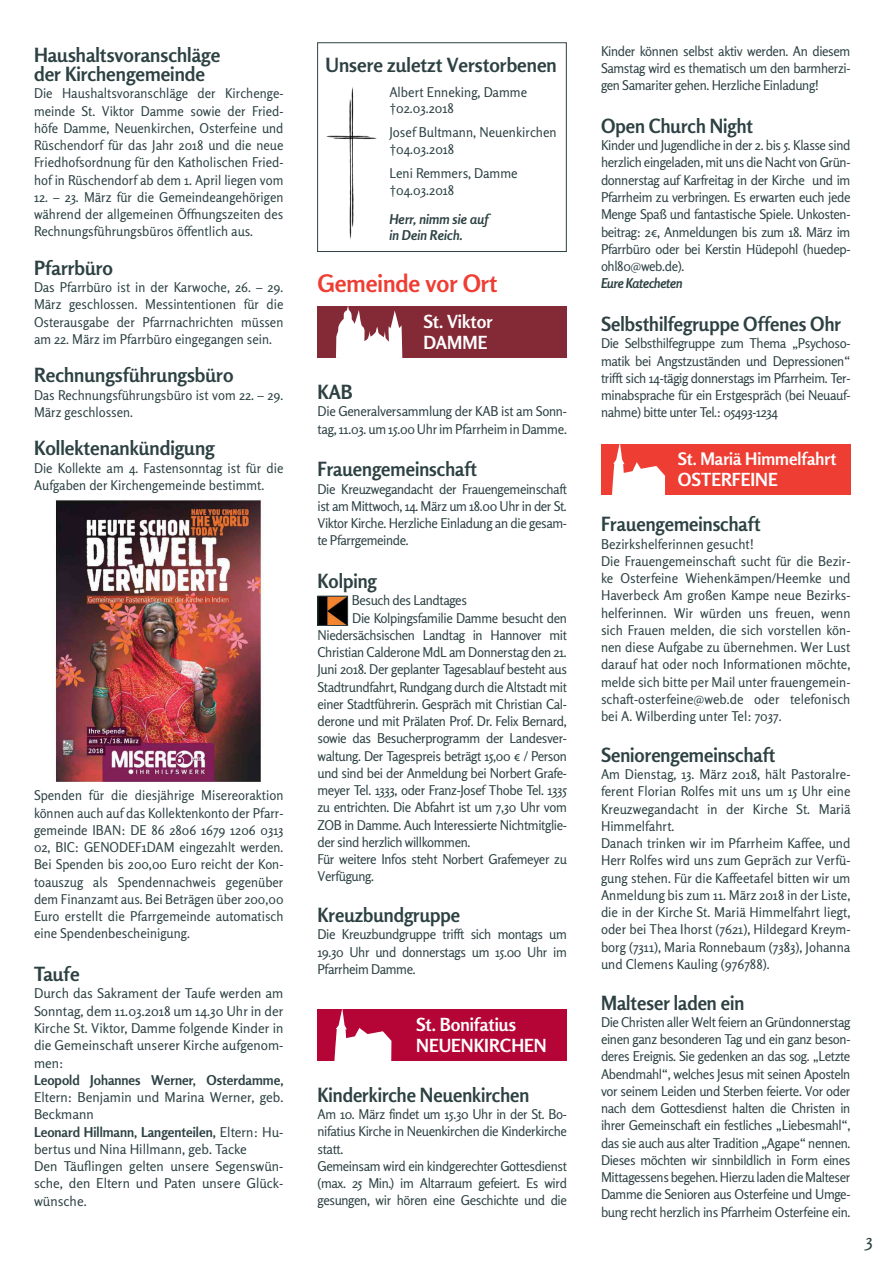
<style>
.page{position:relative;width:893px;height:1263px;background:#fff}
.page>*{position:absolute;margin:0;border:0;box-sizing:border-box;transform-origin:0 0}
.t1{font:700 24px "Rosario";color:#ee3e34}
.t2{font:700 19.5px/19.5px "Rosario";color:#2d4143}
.t3{font:700 18px/21px "Rosario";color:#fff}
.t4{font:18px "Rosario";color:#2d4143}
.t5{font:700 17.25px "Rosario";color:#fff}
.t6{font:13.5px/17.2px "Rosario";color:#2d4143;text-align:justify}
.t7{font:13.5px/17.2px "Rosario";color:#2d4143;text-align:justify;scale:.96 1}
.t8{font:13.5px/17.2px "Rosario";letter-spacing:-.03em;color:#2d4143}
.t9{font:13.5px/17.2px "Rosario";letter-spacing:-.02em;color:#2d4143}
.t10{font:700 13.5px "Rosario";color:#2d4143}
.t11{font:italic 700 13.5px/16.2px "Rosario";color:#2d4143}
.t12{font:italic 700 13.5px "Rosario";letter-spacing:-.03em;color:#2d4143}
.s1{font-weight:700}
</style>
<div class="page">
<div style="left:317px;top:306px;width:250px;height:51px;background:#842936"></div>
<svg style="left:336px;top:306px;width:66px;height:51px"></svg>
<img style="left:319px;top:598px;width:27px;height:26px">
<div style="left:317px;top:596px;width:31px;height:30px;border:1px solid #2d4143"></div>
<div style="left:317px;top:1009px;width:250px;height:51px;background:#b50536"></div>
<svg style="left:334px;top:1009px;width:57px;height:52px"></svg>
<div style="left:601px;top:444px;width:249px;height:51px;background:#ee3e34"></div>
<svg style="left:612px;top:444px;width:53px;height:51px"></svg>
<img style="left:326px;top:87px;width:50px;height:152px">
<div style="left:317px;top:43px;width:250px;height:209px;border:1px solid #2d4143"></div>
<img style="left:54px;top:500px;width:210px;height:282px">
<h2 class="t2" style="left:34px;top:45px;width:188px">Haushaltsvoranschläge der Kirchengemeinde</h2>
<p class="t7" style="left:34px;top:85px;width:261px">Die Haushaltsvoranschläge der Kirchenge&shy;meinde St. Viktor Damme sowie der Fried&shy;höfe Damme, Neuenkirchen, Osterfeine und Rüschendorf für das Jahr 2018 und die neue Friedhofsordnung für den Katholischen Fried&shy;hof in Rüschendorf ab dem 1. April liegen vom</p>
<p class="t7" style="left:34px;top:188px;width:261px">12. – 23. März für die Gemeindeangehörigen während der allgemeinen Öffnungszeiten des Rechnungsführungsbüros öffentlich aus.</p>
<h2 class="t2" style="left:34px;top:258px;width:81px">Pfarrbüro</h2>
<p class="t7" style="left:34px;top:279px;width:261px">Das Pfarrbüro ist in der Karwoche, 26. – 29.<br>März geschlossen. Messintentionen für die Osterausgabe der Pfarrnachrichten müssen am 22. März im Pfarrbüro eingegangen sein.</p>
<h2 class="t2" style="left:34px;top:365px;width:201px">Rechnungsführungsbüro</h2>
<p class="t7" style="left:34px;top:386px;width:261px">Das Rechnungsführungsbüro ist vom 22. – 29.<br>März geschlossen.</p>
<h2 class="t2" style="left:34px;top:438px;width:182px">Kollektenankündigung</h2>
<p class="t7" style="left:34px;top:459px;width:261px">Die Kollekte am 4. Fastensonntag ist für die<br>Aufgaben der Kirchengemeinde bestimmt.</p>
<p class="t7" style="left:34px;top:787px;width:261px">Spenden für die diesjährige Misereoraktion können auch auf das Kollektenkonto der Pfarr&shy;gemeinde IBAN: DE 86 2806 1679 1206 0313<br>02, BIC: GENODEF1DAM eingezahlt werden.<br>Bei Spenden bis 200,00 Euro reicht der Kon&shy;toauszug als Spendennachweis gegenüber dem Finanzamt aus. Bei Beträgen über 200,00<br>Euro erstellt die Pfarrgemeinde automatisch eine Spendenbescheinigung.</p>
<h2 class="t2" style="left:34px;top:964px;width:47px">Taufe</h2>
<p class="t6" style="left:34px;top:985px;width:251px">Durch das Sakrament der Taufe werden am Sonntag, dem 11.03.2018 um 14.30 Uhr in der Kirche St. Viktor, Damme folgende Kinder in die Gemeinschaft unserer Kirche aufgenom&shy;men:</p>
<p class="t10" style="left:34px;top:1072px;width:251px">Leopold Johannes Werner, Osterdamme,</p>
<p class="t6" style="left:34px;top:1088px;width:251px;text-align:left">Eltern: Benjamin und Marina Werner, geb.<br>Beckmann<br><span class="s1">Leonard Hillmann, Langenteilen,</span> Eltern: Hu&shy;bertus und Nina Hillmann, geb. Tacke<br>Den Täuflingen gelten unsere Segenswün&shy;sche, den Eltern und Paten unsere Glück&shy;wünsche.</p>
<h2 class="t2" style="left:326px;top:55px;width:233px">Unsere zuletzt Verstorbenen</h2>
<p class="t6" style="left:389px;top:84px;width:139px;line-height:16.2px">Albert Enneking, Damme †02.03.2018</p>
<p class="t6" style="left:389px;top:125px;width:169px;line-height:16.2px">Josef Bultmann, Neuenkirchen †04.03.2018</p>
<p class="t6" style="left:389px;top:165px;width:130px;line-height:16.2px">Leni Remmers, Damme †04.03.2018</p>
<p class="t11" style="left:389px;top:210px;width:101px">Herr, nimm sie auf in Dein Reich.</p>
<h1 class="t1" style="left:317px;top:269px;width:182px">Gemeinde vor Ort</h1>
<h3 class="t3" style="left:423px;top:311px;width:71px">St. Viktor<br>DAMME</h3>
<h2 class="t2" style="left:317px;top:382px;width:37px">KAB</h2>
<p class="t9" style="left:317px;top:403px;width:251px">Die Generalversammlung der KAB ist am Sonn&shy;tag, 11.03. um 15.00 Uhr im Pfarrheim in Damme.</p>
<h2 class="t2" style="left:317px;top:459px;width:161px">Frauengemeinschaft</h2>
<p class="t6" style="left:317px;top:480px;width:251px">Die Kreuzwegandacht der Frauengemeinschaft ist am Mittwoch, 14. März um 18.00 Uhr in der St.<br>Viktor Kirche. Herzliche Einladung an die gesam&shy;te Pfarrgemeinde.</p>
<h2 class="t2" style="left:317px;top:571px;width:61px">Kolping</h2>
<p class="t8" style="left:352px;top:592px;width:117px">Besuch des Landtages</p>
<p class="t8" style="left:352px;top:609px;width:216px">Die Kolpingsfamilie Damme besucht den</p>
<p class="t8" style="left:317px;top:626px;width:251px">Niedersächsischen Landtag in Hannover mit</p>
<p class="t8" style="left:317px;top:644px;width:251px">Christian Calderone MdL am Donnerstag den 21.</p>
<p class="t8" style="left:317px;top:661px;width:251px">Juni 2018. Der geplanter Tagesablauf besteht aus</p>
<p class="t8" style="left:317px;top:678px;width:251px">Stadtrundfahrt, Rundgang durch die Altstadt mit</p>
<p class="t8" style="left:317px;top:695px;width:251px">einer Stadtführerin. Gespräch mit Christian Cal-</p>
<p class="t8" style="left:317px;top:713px;width:251px">derone und mit Prälaten Prof. Dr. Felix Bernard,</p>
<p class="t8" style="left:317px;top:730px;width:251px">sowie das Besucherprogramm der Landesver-</p>
<p class="t8" style="left:317px;top:747px;width:251px">waltung. Der Tagespreis beträgt 15,00 € / Person</p>
<p class="t8" style="left:317px;top:764px;width:251px">und sind bei der Anmeldung bei Norbert Grafe-</p>
<p class="t8" style="left:317px;top:782px;width:251px">meyer Tel. 1333, oder Franz-Josef Thobe Tel. 1335</p>
<p class="t8" style="left:317px;top:799px;width:251px">zu entrichten. Die Abfahrt ist um 7,30 Uhr vom</p>
<p class="t8" style="left:317px;top:816px;width:251px">ZOB in Damme. Auch Interessierte Nichtmitglie-</p>
<p class="t8" style="left:317px;top:833px;width:155px">der sind herzlich willkommen.</p>
<p class="t8" style="left:317px;top:851px;width:251px">Für weitere Infos steht Norbert Grafemeyer zu</p>
<p class="t8" style="left:317px;top:868px;width:58px">Verfügung.</p>
<h2 class="t2" style="left:317px;top:905px;width:144px">Kreuzbundgruppe</h2>
<p class="t6" style="left:317px;top:926px;width:251px">Die Kreuzbundgruppe trifft sich montags um 19.30 Uhr und donnerstags um 15.00 Uhr im Pfarrheim Damme.</p>
<h3 class="t3" style="left:416px;top:1014px;width:132px">St. Bonifatius<br>NEUENKIRCHEN</h3>
<h2 class="t2" style="left:317px;top:1085px;width:213px">Kinderkirche Neuenkirchen</h2>
<p class="t8" style="left:317px;top:1106px;width:251px">Am 10. März findet um 15.30 Uhr in der St. Bo&shy;nifatius Kirche in Neuenkirchen die Kinderkirche statt.<br>Gemeinsam wird ein kindgerechter Gottesdienst (max. 25 Min.) im Altarraum gefeiert. Es wird gesungen, wir hören eine Geschichte und die</p>
<p class="t6" style="left:601px;top:42px;width:251px">Kinder können selbst aktiv werden. An diesem Samstag wird es thematisch um den barmherzi&shy;gen Samariter gehen. Herzliche Einladung!</p>
<h2 class="t2" style="left:601px;top:116px;width:154px">Open Church Night</h2>
<p class="t6" style="left:601px;top:137px;width:251px">Kinder und Jugendliche in der 2. bis 5. Klasse sind herzlich eingeladen, mit uns die Nacht von Grün&shy;donnerstag auf Karfreitag in der Kirche und im Pfarrheim zu verbringen. Es erwarten euch jede Menge Spaß und fantastische Spiele. Unkosten&shy;beitrag: 2€, Anmeldungen bis zum 18. März im Pfarrbüro oder bei Kerstin Hüdepohl (huedep&shy;ohl80@web.de).</p>
<p class="t12" style="left:601px;top:275px;width:83px">Eure Katecheten</p>
<h2 class="t2" style="left:601px;top:314px;width:241px">Selbsthilfegruppe Offenes Ohr</h2>
<p class="t6" style="left:601px;top:335px;width:251px">Die Selbsthilfegruppe zum Thema „Psychoso&shy;matik bei Angstzuständen und Depressionen“ trifft sich 14-tägig donnerstags im Pfarrheim. Ter&shy;minabsprache für ein Erstgespräch (bei Neuauf&shy;nahme) bitte unter Tel.: 05493-1234</p>
<p class="t5" style="left:678px;top:448px;width:160px">St. Mariä Himmelfahrt</p>
<h3 class="t3" style="left:678px;top:469px;width:102px">OSTERFEINE</h3>
<h2 class="t2" style="left:601px;top:514px;width:161px">Frauengemeinschaft</h2>
<p class="t6" style="left:601px;top:535px;width:251px;text-align:left">Bezirkshelferinnen gesucht!<br>Die Frauengemeinschaft sucht für die Bezir&shy;ke Osterfeine Wiehenkämpen/Heemke und Haverbeck Am großen Kampe neue Bezirks&shy;helferinnen. Wir würden uns freuen, wenn sich Frauen melden, die sich vorstellen kön&shy;nen diese Aufgabe zu übernehmen. Wer Lust darauf hat oder noch Informationen möchte, melde sich bitte per Mail unter frauengemein&shy;schaft-osterfeine@web.de oder telefonisch bei A. Wilberding unter Tel: 7037.</p>
<h2 class="t2" style="left:601px;top:745px;width:176px">Seniorengemeinschaft</h2>
<p class="t6" style="left:601px;top:766px;width:251px;text-align:left">Am Dienstag, 13. März 2018, hält Pastoralre&shy;ferent Florian Rolfes mit uns um 15 Uhr eine Kreuzwegandacht in der Kirche St. Mariä Himmelfahrt.<br>Danach trinken wir im Pfarrheim Kaffee, und Herr Rolfes wird uns zum Gepräch zur Verfü&shy;gung stehen. Für die Kaffeetafel bitten wir um Anmeldung bis zum 11. März 2018 in der Liste, die in der Kirche St. Mariä Himmelfahrt liegt, oder bei Thea Ihorst (7621), Hildegard Kreym&shy;borg (7311), Maria Ronnebaum (7383), Johanna und Clemens Kauling (976788).</p>
<h2 class="t2" style="left:601px;top:993px;width:145px">Malteser laden ein</h2>
<p class="t6" style="left:601px;top:1013px;width:251px">Die Christen aller Welt feiern an Gründonnerstag einen ganz besonderen Tag und ein ganz beson&shy;deres Ereignis. Sie gedenken an das sog. „Letzte Abendmahl“, welches Jesus mit seinen Aposteln vor seinem Leiden und Sterben feierte. Vor oder nach dem Gottesdienst halten die Christen in ihrer Gemeinschaft ein festliches „Liebesmahl“, das sie auch aus alter Tradition „Agape“ nennen.<br>Dieses möchten wir sinnbildlich in Form eines Mittagessens begehen. Hierzu laden die Malteser Damme die Senioren aus Osterfeine und Umge&shy;bung recht herzlich ins Pfarrheim Osterfeine ein.</p>
<h3 class="t4" style="left:865px;top:1230px;width:9px">3</h3>
</div>
